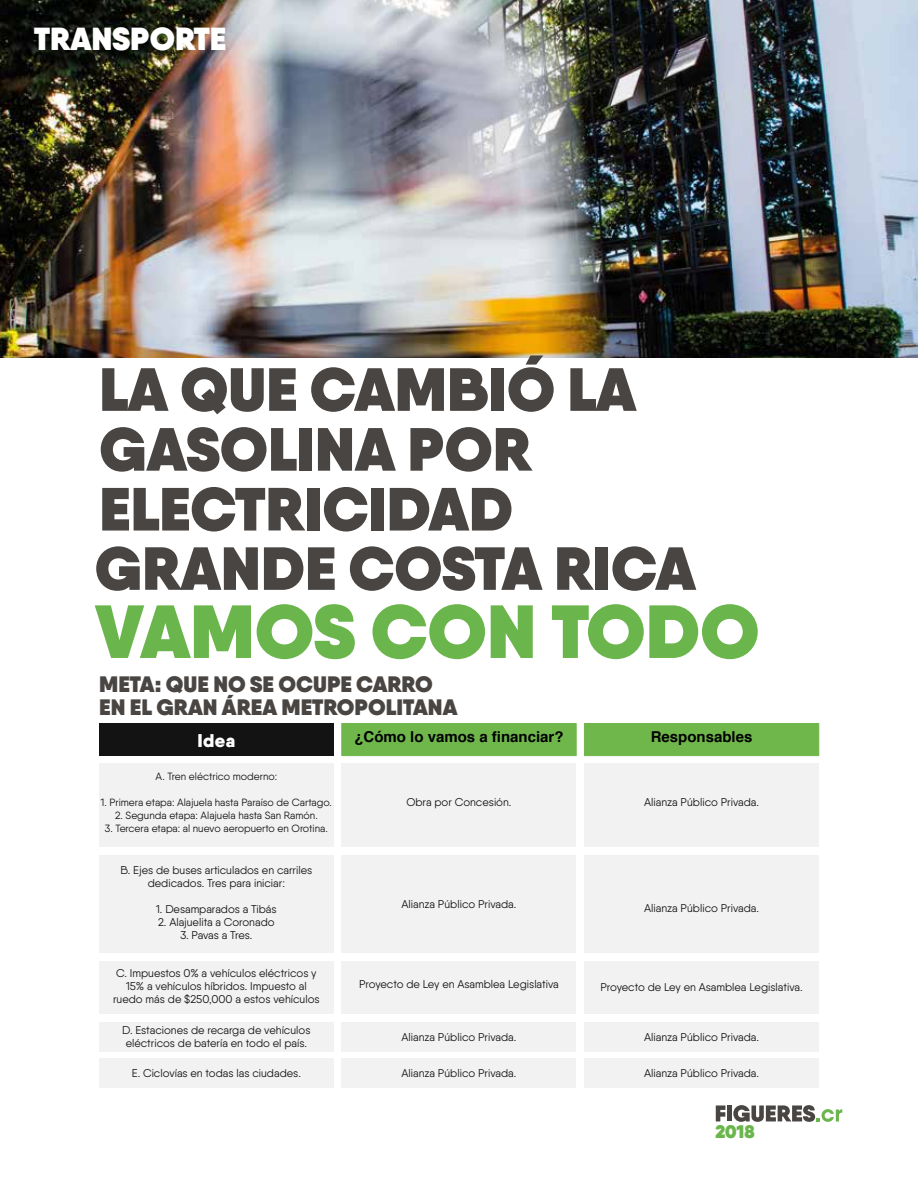
<style>
.page{position:relative;width:918px;height:1188px;background:#fff}
.page>*{position:absolute;margin:0;border:0;box-sizing:border-box;transform-origin:0 0}
.t1{font:800 60.9px/59.8px "Qanelas";color:#484543}
.t2{font:800 31.95px "Qanelas";color:#fff}
.t3{font:800 22.35px/22.8px "Qanelas";color:#484543}
.t4{font:900 18.45px "Qanelas";color:#fff}
.t5{font:800 18.15px "Qanelas";color:#6bb64c}
.t6{font:700 15px "Helvetica";color:#000101}
.t7{font:11.25px/13px "Qanelas";color:#131313;text-align:center}
.t8{font:10.5px "Qanelas";color:#131313}
</style>
<div class="page">
<img style="left:0;top:0;width:918px;height:357px">
<svg style="left:716px;top:1105px;width:9px;height:16px"></svg>
<div style="left:727px;top:1105px;width:5px;height:16px;background:#484543"></div>
<svg style="left:733px;top:1105px;width:109px;height:17px"></svg>
<div style="left:99px;top:763px;width:235px;height:83px;background:#f2f2f2"></div>
<div style="left:342px;top:763px;width:234px;height:84px;background:#f2f2f2"></div>
<div style="left:584px;top:763px;width:235px;height:84px;background:#f2f2f2"></div>
<div style="left:99px;top:723px;width:235px;height:33px;background:#131313"></div>
<div style="left:342px;top:723px;width:234px;height:33px;background:#70b74b"></div>
<div style="left:584px;top:723px;width:235px;height:33px;background:#70b74b"></div>
<div style="left:99px;top:855px;width:235px;height:97px;background:#f2f2f2"></div>
<div style="left:342px;top:855px;width:234px;height:97px;background:#f2f2f2"></div>
<div style="left:584px;top:855px;width:235px;height:97px;background:#f2f2f2"></div>
<div style="left:99px;top:961px;width:235px;height:53px;background:#f2f2f2"></div>
<div style="left:342px;top:961px;width:234px;height:53px;background:#f2f2f2"></div>
<div style="left:584px;top:961px;width:235px;height:53px;background:#f2f2f2"></div>
<div style="left:99px;top:1023px;width:235px;height:29px;background:#f2f2f2"></div>
<div style="left:342px;top:1023px;width:234px;height:29px;background:#f2f2f2"></div>
<div style="left:584px;top:1023px;width:235px;height:29px;background:#f2f2f2"></div>
<div style="left:99px;top:1058px;width:235px;height:30px;background:#f2f2f2"></div>
<div style="left:342px;top:1058px;width:234px;height:30px;background:#f2f2f2"></div>
<div style="left:584px;top:1058px;width:235px;height:30px;background:#f2f2f2"></div>
<svg style="left:95px;top:605px;width:156px;height:53px"></svg>
<svg style="left:257px;top:604px;width:98px;height:55px"></svg>
<svg style="left:373px;top:604px;width:112px;height:55px"></svg>
<svg style="left:491px;top:605px;width:42px;height:53px;background:#85c36c"></svg>
<svg style="left:552px;top:604px;width:206px;height:55px"></svg>
<svg style="left:96px;top:546px;width:162px;height:45px"></svg>
<svg style="left:264px;top:547px;width:71px;height:43px"></svg>
<svg style="left:350px;top:546px;width:193px;height:45px"></svg>
<svg style="left:557px;top:547px;width:37px;height:43px"></svg>
<div style="left:596px;top:547px;width:12px;height:43px;background:#484543"></div>
<svg style="left:612px;top:546px;width:84px;height:45px"></svg>
<h2 class="t2" style="left:34px;top:17px;width:194px">TRANSPORTE</h2>
<h1 class="t1" style="left:99px;top:359px;width:538px">LA QUE CAMBIÓ LA<br>GASOLINA POR<br>ELECTRICIDAD</h1>
<h3 class="t3" style="left:99px;top:673px;width:360px">META: QUE NO SE OCUPE CARRO<br>EN EL GRAN ÁREA METROPOLITANA</h3>
<h3 class="t4" style="left:198px;top:728px;width:39px">Idea</h3>
<h3 class="t6" style="left:354px;top:725px;width:211px">¿Cómo lo vamos a financiar?</h3>
<h3 class="t6" style="left:651px;top:725px;width:103px">Responsables</h3>
<p class="t8" style="left:156px;top:770px;width:123px">A. Tren eléctrico moderno:</p>
<p class="t8" style="left:101px;top:796px;width:233px">1. Primera etapa: Alajuela hasta Paraíso de Cartago.</p>
<p class="t8" style="left:115px;top:809px;width:204px">2. Segunda etapa: Alajuela hasta San Ramón.</p>
<p class="t8" style="left:105px;top:822px;width:224px">3. Tercera etapa: al nuevo aeropuerto en Orotina.</p>
<p class="t7" style="left:121px;top:863px;width:193px">B. Ejes de buses articulados en carriles dedicados. Tres para iniciar:</p>
<p class="t7" style="left:156px;top:902px;width:122px">1. Desamparados a Tibás</p>
<p class="t7" style="left:158px;top:915px;width:118px">2. Alajuelita a Coronado</p>
<p class="t7" style="left:180px;top:928px;width:74px">3. Pavas a Tres.</p>
<p class="t7" style="left:406px;top:795px;width:107px">Obra por Concesión.</p>
<p class="t7" style="left:402px;top:898px;width:116px">Alianza Público Privada.</p>
<p class="t7" style="left:113px;top:967px;width:208px">C. Impuestos 0% a vehículos eléctricos y<br>15% a vehículos híbridos. Impuesto al ruedo más de $250,000 a estos vehículos</p>
<p class="t7" style="left:359px;top:977px;width:201px">Proyecto de Ley en Asamblea Legislativa</p>
<p class="t7" style="left:644px;top:795px;width:116px">Alianza Público Privada.</p>
<p class="t7" style="left:644px;top:901px;width:116px">Alianza Público Privada.</p>
<p class="t7" style="left:600px;top:980px;width:204px">Proyecto de Ley en Asamblea Legislativa.</p>
<p class="t7" style="left:122px;top:1023px;width:190px">D. Estaciones de recarga de vehículos eléctricos de batería en todo el país.</p>
<p class="t7" style="left:402px;top:1030px;width:116px">Alianza Público Privada.</p>
<p class="t7" style="left:132px;top:1066px;width:171px">E. Ciclovías en todas las ciudades.</p>
<p class="t7" style="left:402px;top:1066px;width:116px">Alianza Público Privada.</p>
<p class="t7" style="left:644px;top:1066px;width:116px">Alianza Público Privada.</p>
<p class="t7" style="left:644px;top:1030px;width:116px">Alianza Público Privada.</p>
<h3 class="t5" style="left:716px;top:1120px;width:41px">2018</h3>
</div>
